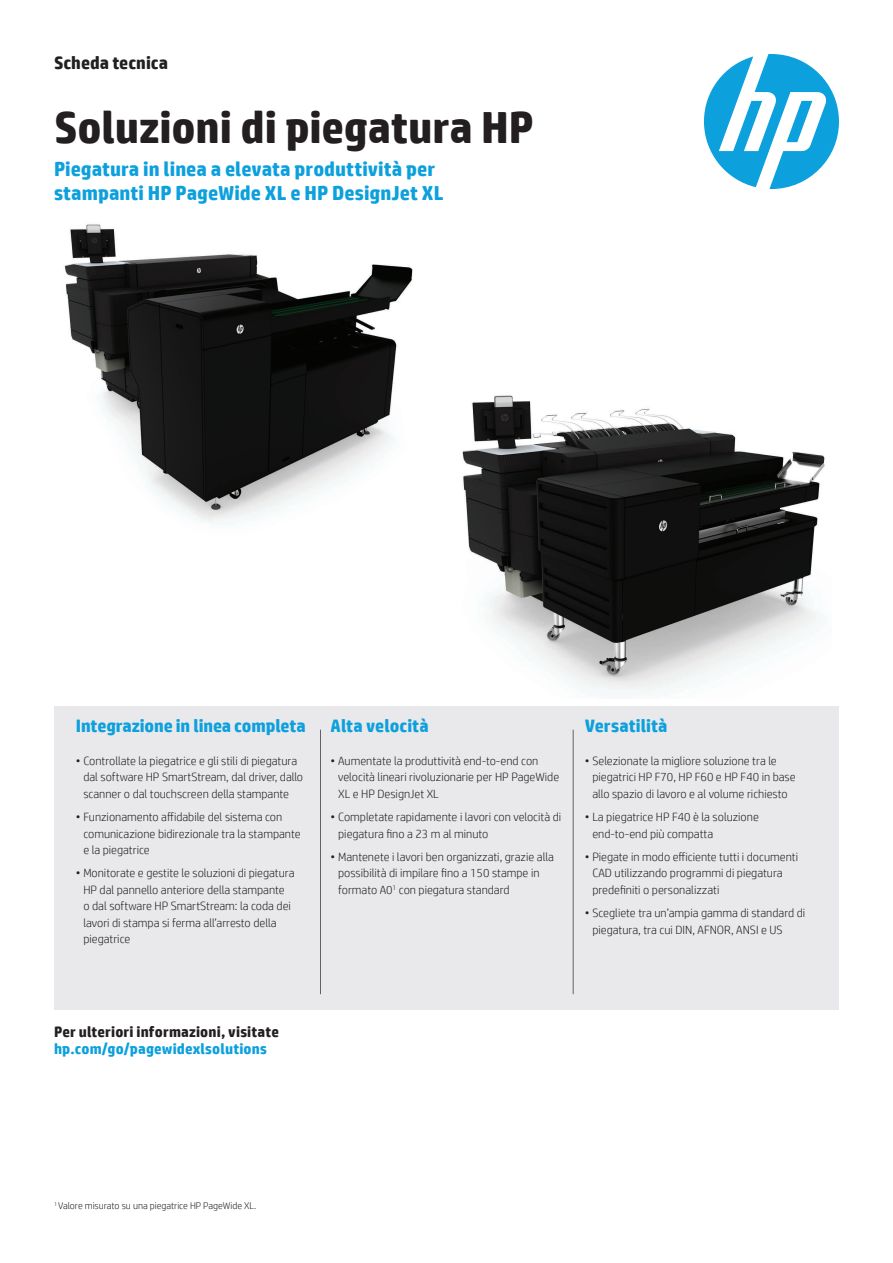
<style>
.page{position:relative;width:893px;height:1263px;background:#fff}
.page>*{position:absolute;margin:0;border:0;box-sizing:border-box;transform-origin:0 0}
.Cover_headline_30_32{font:700 45px "HP Simplified";letter-spacing:-.005em;color:#231f20}
.Cover_subhead_14_16{font:700 20.25px/24px "HP Simplified";color:#0ca0dd}
.Subhead_14_16_bold_b{font:700 18px "HP Simplified";letter-spacing:-.005em;color:#0ca0dd}
.Document_type_for_12{font:700 18px "HP Simplified";color:#231f20}
.Call_to_action_10_11{font:700 15px "HP Simplified";letter-spacing:.01em;color:#231f20}
.Call_to_action_10_11-2{font:700 15px "HP Simplified";letter-spacing:.01em;color:#0ca0dd}
.t1{font:300 12px/16.5px "HP Simplified";color:#231f20}
.Footnotes{font:300 9.75px "HP Simplified";color:#231f20}
</style>
<div class="page">
<svg style="left:704px;top:54px;width:135px;height:135px"></svg>
<img style="left:64px;top:224px;width:761px;height:468px">
<div style="left:54px;top:706px;width:785px;height:304px;background:#e6e7e9"></div>
<hr style="left:320px;top:730px;width:1px;height:264px;background:#5f6368">
<hr style="left:573px;top:730px;width:1px;height:264px;background:#5f6368">
<p class="Document_type_for_12" style="left:54px;top:51px;width:116px">Scheda tecnica</p>
<p class="Cover_headline_30_32" style="left:54px;top:98px;width:482px">Soluzioni di piegatura HP</p>
<p class="Cover_subhead_14_16" style="left:54px;top:157px;width:391px">Piegatura in linea a elevata produttività per stampanti HP PageWide XL e HP DesignJet XL</p>
<p class="Subhead_14_16_bold_b" style="left:76px;top:714px;width:232px">Integrazione in linea completa</p>
<p class="t1" style="left:83px;top:752px;width:221px;text-indent:-8px">• Controllate la piegatrice e gli stili di piegatura dal software HP SmartStream, dal driver, dallo scanner o dal touchscreen della stampante</p>
<p class="t1" style="left:83px;top:808px;width:219px;text-indent:-8px">• Funzionamento affidabile del sistema con comunicazione bidirezionale tra la stampante e la piegatrice</p>
<p class="t1" style="left:83px;top:864px;width:213px;text-indent:-8px">• Monitorate e gestite le soluzioni di piegatura HP dal pannello anteriore della stampante<br>o dal software HP SmartStream: la coda dei lavori di stampa si ferma all’arresto della piegatrice</p>
<p class="Subhead_14_16_bold_b" style="left:331px;top:714px;width:100px">Alta velocità</p>
<p class="t1" style="left:338px;top:752px;width:223px;text-indent:-8px">• Aumentate la produttività end-to-end con velocità lineari rivoluzionarie per HP PageWide<br>XL e HP DesignJet XL</p>
<p class="t1" style="left:338px;top:808px;width:225px;text-indent:-8px">• Completate rapidamente i lavori con velocità di piegatura fino a 23 m al minuto</p>
<p class="t1" style="left:338px;top:848px;width:217px;text-indent:-8px">• Mantenete i lavori ben organizzati, grazie alla possibilità di impilare fino a 150 stampe in formato A0<sup>1</sup> con piegatura standard</p>
<p class="Subhead_14_16_bold_b" style="left:585px;top:714px;width:84px">Versatilità</p>
<p class="t1" style="left:592px;top:752px;width:205px;text-indent:-8px">• Selezionate la migliore soluzione tra le piegatrici HP F70, HP F60 e HP F40 in base allo spazio di lavoro e al volume richiesto</p>
<p class="t1" style="left:592px;top:808px;width:168px;text-indent:-8px">• La piegatrice HP F40 è la soluzione end-to-end più compatta</p>
<p class="t1" style="left:592px;top:848px;width:207px;text-indent:-8px">• Piegate in modo efficiente tutti i documenti<br>CAD utilizzando programmi di piegatura predefiniti o personalizzati</p>
<p class="t1" style="left:592px;top:904px;width:214px;text-indent:-8px">• Scegliete tra un’ampia gamma di standard di piegatura, tra cui DIN, AFNOR, ANSI e US</p>
<p class="Call_to_action_10_11" style="left:54px;top:1022px;width:227px">Per ulteriori informazioni, visitate</p>
<p class="Call_to_action_10_11-2" style="left:54px;top:1038px;width:214px">hp.com/go/pagewidexlsolutions</p>
<p class="Footnotes" style="left:54px;top:1199px;width:204px"><sup>1</sup> Valore misurato su una piegatrice HP PageWide XL.</p>
</div>
